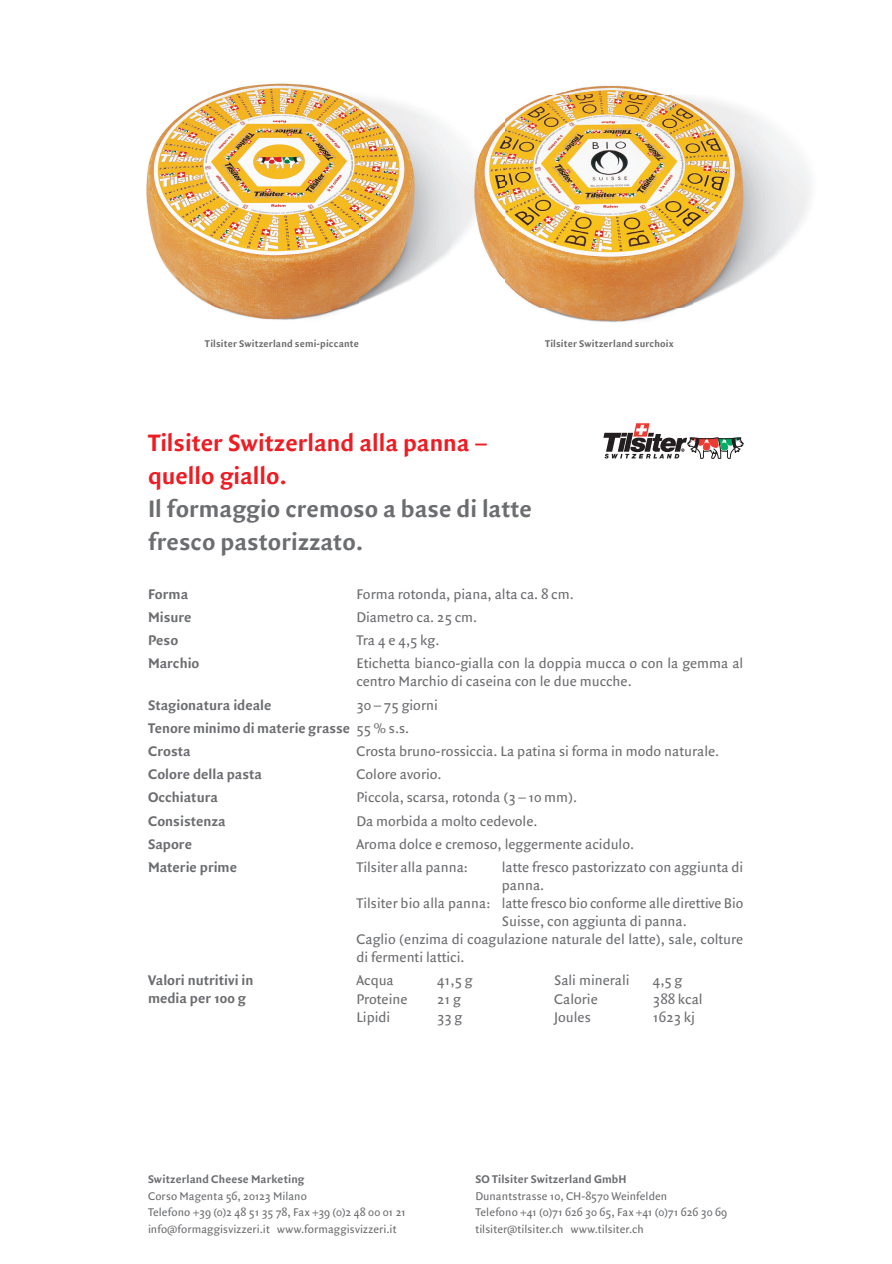
<style>
.page{position:relative;width:892px;height:1264px;background:#fff}
.page>*{position:absolute;margin:0;border:0;box-sizing:border-box;transform-origin:0 0}
.t1{font:700 25.5px/33px "Quadraat Sans";color:#6c6d70}
.t2{font:700 25.5px/33px "Quadraat Sans";color:#ee1d23}
.t3{font:15px/18px "Quadraat Sans";color:#6c6d70}
.t4{font:700 15px/23.2px "Quadraat Sans";color:#6c6d70}
.t5{font:12px/16.5px "Quadraat Sans";letter-spacing:.005em;color:#6c6d70}
.t6{font:700 12px "Quadraat Sans";letter-spacing:.01em;color:#6c6d70}
.t7{font:700 10.5px "Quadraat Sans";letter-spacing:.015em;color:#6c6d70}
.s1{font-weight:400}
</style>
<div class="page">
<img style="left:146px;top:83px;width:306px;height:237px">
<img style="left:546px;top:85px;width:132px;height:11px">
<img style="left:504px;top:96px;width:306px;height:226px">
<img style="left:452px;top:122px;width:52px;height:157px">
<svg style="left:603px;top:423px;width:140px;height:35px"></svg>
<p class="t7" style="left:205px;top:337px;width:155px">Tilsiter Switzerland semi-piccante</p>
<p class="t7" style="left:545px;top:337px;width:130px">Tilsiter Switzerland surchoix</p>
<h1 class="t2" style="left:148px;top:427px;width:341px">Tilsiter Switzerland alla panna – quello giallo.</h1>
<h1 class="t1" style="left:148px;top:493px;width:386px">Il formaggio cremoso a base di latte fresco pastorizzato.</h1>
<p class="t4" style="left:148px;top:582px;width:42px">Forma</p>
<p class="t3" style="left:356px;top:585px;width:219px">Forma rotonda, piana, alta ca. 8 cm.</p>
<p class="t4" style="left:148px;top:606px;width:45px">Misure</p>
<p class="t3" style="left:356px;top:608px;width:122px">Diametro ca. 25 cm.</p>
<p class="t4" style="left:148px;top:629px;width:32px">Peso</p>
<p class="t3" style="left:356px;top:631px;width:85px">Tra 4 e 4,5 kg.</p>
<p class="t4" style="left:148px;top:652px;width:53px">Marchio</p>
<p class="t3" style="left:356px;top:655px;width:388px">Etichetta bianco-gialla con la doppia mucca o con la gemma al centro Marchio di caseina con le due mucche.</p>
<p class="t4" style="left:148px;top:693px;width:125px">Stagionatura ideale</p>
<p class="t4" style="left:148px;top:693px;width:291px;text-indent:208px"><span class="s1">30 – 75 giorni<br></span>Tenore minimo di materie grasse <span class="s1">55 % s.s.<br></span>Crosta</p>
<p class="t3" style="left:356px;top:742px;width:364px">Crosta bruno-rossiccia. La patina si forma in modo naturale.</p>
<p class="t4" style="left:148px;top:763px;width:116px">Colore della pasta</p>
<p class="t3" style="left:356px;top:766px;width:87px">Colore avorio.</p>
<p class="t4" style="left:148px;top:786px;width:71px">Occhiatura</p>
<p class="t3" style="left:356px;top:789px;width:222px">Piccola, scarsa, rotonda (3 – 10 mm).</p>
<p class="t4" style="left:148px;top:809px;width:79px">Consistenza</p>
<p class="t3" style="left:356px;top:812px;width:183px">Da morbida a molto cedevole.</p>
<p class="t4" style="left:148px;top:833px;width:46px">Sapore</p>
<p class="t3" style="left:356px;top:835px;width:279px">Aroma dolce e cremoso, leggermente acidulo.</p>
<p class="t4" style="left:148px;top:856px;width:91px">Materie prime</p>
<p class="t3" style="left:356px;top:858px;width:113px">Tilsiter alla panna:</p>
<p class="t3" style="left:502px;top:858px;width:243px">latte fresco pastorizzato con aggiunta di</p>
<p class="t3" style="left:502px;top:876px;width:44px">panna.</p>
<p class="t3" style="left:356px;top:894px;width:388px">Tilsiter bio alla panna: latte fresco bio conforme alle direttive Bio</p>
<p class="t3" style="left:502px;top:912px;width:187px">Suisse, con aggiunta di panna.</p>
<p class="t3" style="left:356px;top:930px;width:388px">Caglio (enzima di coagulazione naturale del latte), sale, colture</p>
<p class="t3" style="left:356px;top:948px;width:110px">di fermenti lattici.</p>
<p class="t4" style="left:148px;top:972px;width:107px;line-height:18px">Valori nutritivi in media per 100 g</p>
<p class="t3" style="left:356px;top:972px;width:39px">Acqua</p>
<p class="t3" style="left:437px;top:972px;width:37px">41,5 g</p>
<p class="t3" style="left:554px;top:972px;width:77px">Sali minerali</p>
<p class="t3" style="left:653px;top:972px;width:31px">4,5 g</p>
<p class="t3" style="left:356px;top:990px;width:53px">Proteine</p>
<p class="t3" style="left:437px;top:990px;width:25px">21 g</p>
<p class="t3" style="left:554px;top:990px;width:45px">Calorie</p>
<p class="t3" style="left:653px;top:990px;width:51px">388 kcal</p>
<p class="t3" style="left:356px;top:1008px;width:35px">Lipidi</p>
<p class="t3" style="left:437px;top:1008px;width:27px">33 g</p>
<p class="t3" style="left:554px;top:1008px;width:38px">Joules</p>
<p class="t3" style="left:653px;top:1008px;width:44px">1623 kj</p>
<p class="t6" style="left:148px;top:1172px;width:158px">Switzerland Cheese Marketing</p>
<p class="t5" style="left:148px;top:1187px;width:259px">Corso Magenta 56, 20123 Milano<br>Telefono +39 (0)2 48 51 35 78, Fax +39 (0)2 48 00 01 21 info@formaggisvizzeri.it www.formaggisvizzeri.it</p>
<p class="t6" style="left:475px;top:1172px;width:153px">SO Tilsiter Switzerland GmbH</p>
<p class="t5" style="left:475px;top:1187px;width:253px">Dunantstrasse 10, CH-8570 Weinfelden<br>Telefono +41 (0)71 626 30 65, Fax +41 (0)71 626 30 69 tilsiter@tilsiter.ch www.tilsiter.ch</p>
</div>
